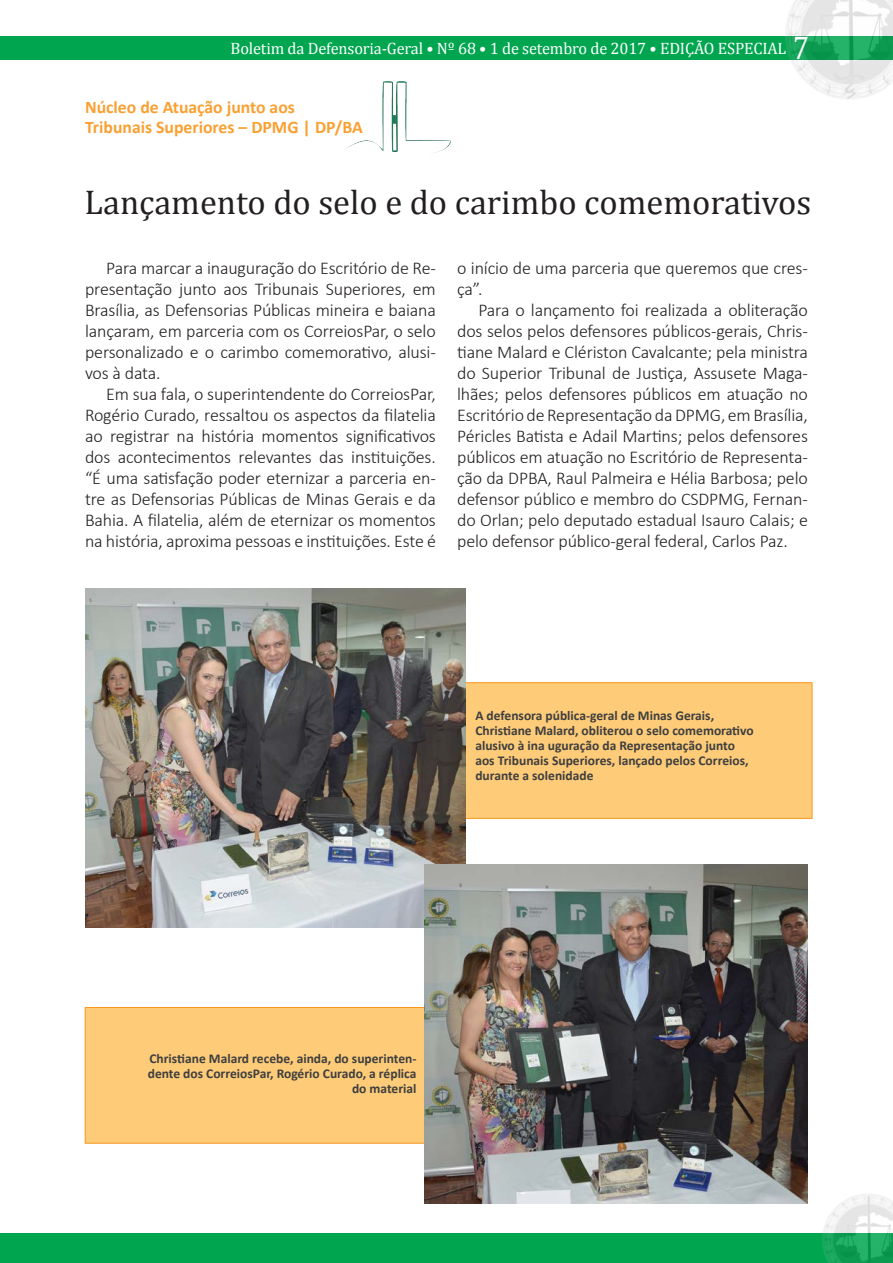
<style>
.page{position:relative;width:893px;height:1263px;background:#fff}
.page>*{position:absolute;margin:0;border:0;box-sizing:border-box;transform-origin:0 0}
.Titulo{font:34.5px "Cambria";color:#231f20}
.texto{font:300 18px/21px "Calibri";letter-spacing:-.01em;color:#231f20;text-align:justify}
.t1{font:700 17.7px/19px "Calibri";color:#f9a032}
.t2{font:16.5px "Cambria";letter-spacing:-.01em;color:#fff}
.Texto-legenda{font:700 13.5px/15px "Calibri";color:#3e3e3f}
.s1{font-size:33px}
</style>
<div class="page">
<div style="left:0;top:1234px;width:893px;height:29px;background:#00a54f"></div>
<div style="left:0;top:36px;width:893px;height:24px;background:#00a54f"></div>
<img style="left:786px;top:0;width:107px;height:99px">
<img style="left:823px;top:1194px;width:70px;height:69px">
<img style="left:344px;top:82px;width:106px;height:71px">
<div style="left:85px;top:1007px;width:710px;height:136px;background:#fecc79;border:1px solid #f7971d"></div>
<div style="left:102px;top:682px;width:710px;height:137px;background:#fecc79;border:1px solid #f7971d"></div>
<img style="left:85px;top:588px;width:381px;height:339px">
<img style="left:425px;top:865px;width:383px;height:338px">
<p class="t2" style="left:231px;top:39px;width:580px">Boletim da Defensoria-Geral • Nº 68 • 1 de setembro de 2017 • EDIÇÃO ESPECIAL <span class="s1">7</span></p>
<p class="t1" style="left:85px;top:98px;width:279px">Núcleo de Atuação junto aos<br>Tribunais Superiores – DPMG | DP/BA</p>
<p class="Titulo" style="left:85px;top:182px;width:728px">Lançamento do selo e do carimbo comemorativos</p>
<p class="texto" style="left:85px;top:257px;width:352px;text-indent:21px">Para marcar a inauguração do Escritório de Re&shy;presentação junto aos Tribunais Superiores, em Brasília, as Defensorias Públicas mineira e baiana lançaram, em parceria com os CorreiosPar, o selo personalizado e o carimbo comemorativo, alusi&shy;vos à data.</p>
<p class="texto" style="left:85px;top:383px;width:352px;text-indent:21px">Em sua fala, o superintendente do CorreiosPar, Rogério Curado, ressaltou os aspectos da filatelia ao registrar na história momentos significativos dos acontecimentos relevantes das instituições. “É uma satisfação poder eternizar a parceria en&shy;tre as Defensorias Públicas de Minas Gerais e da Bahia. A filatelia, além de eternizar os momentos na história, aproxima pessoas e instituições. Este é</p>
<p class="texto" style="left:457px;top:257px;width:352px">o início de uma parceria que queremos que cres&shy;ça”.</p>
<p class="texto" style="left:457px;top:299px;width:352px;text-indent:21px">Para o lançamento foi realizada a obliteração dos selos pelos defensores públicos-gerais, Chris&shy;tiane Malard e Clériston Cavalcante; pela ministra do Superior Tribunal de Justiça, Assusete Maga&shy;lhães; pelos defensores públicos em atuação no Escritório de Representação da DPMG, em Brasília, Péricles Batista e Adail Martins; pelos defensores públicos em atuação no Escritório de Representa&shy;ção da DPBA, Raul Palmeira e Hélia Barbosa; pelo defensor público e membro do CSDPMG, Fernan&shy;do Orlan; pelo deputado estadual Isauro Calais; e pelo defensor público-geral federal, Carlos Paz.</p>
<p class="Texto-legenda" style="left:475px;top:708px;width:280px">A defensora pública-geral de Minas Gerais, Christiane Malard, obliterou o selo comemorativo alusivo à ina uguração da Representação junto aos Tribunais Superiores, lançado pelos Correios, durante a solenidade</p>
<p class="Texto-legenda" style="left:148px;top:1051px;width:270px;text-align:right">Christiane Malard recebe, ainda, do superinten&shy;dente dos CorreiosPar, Rogério Curado, a réplica do material</p>
</div>
